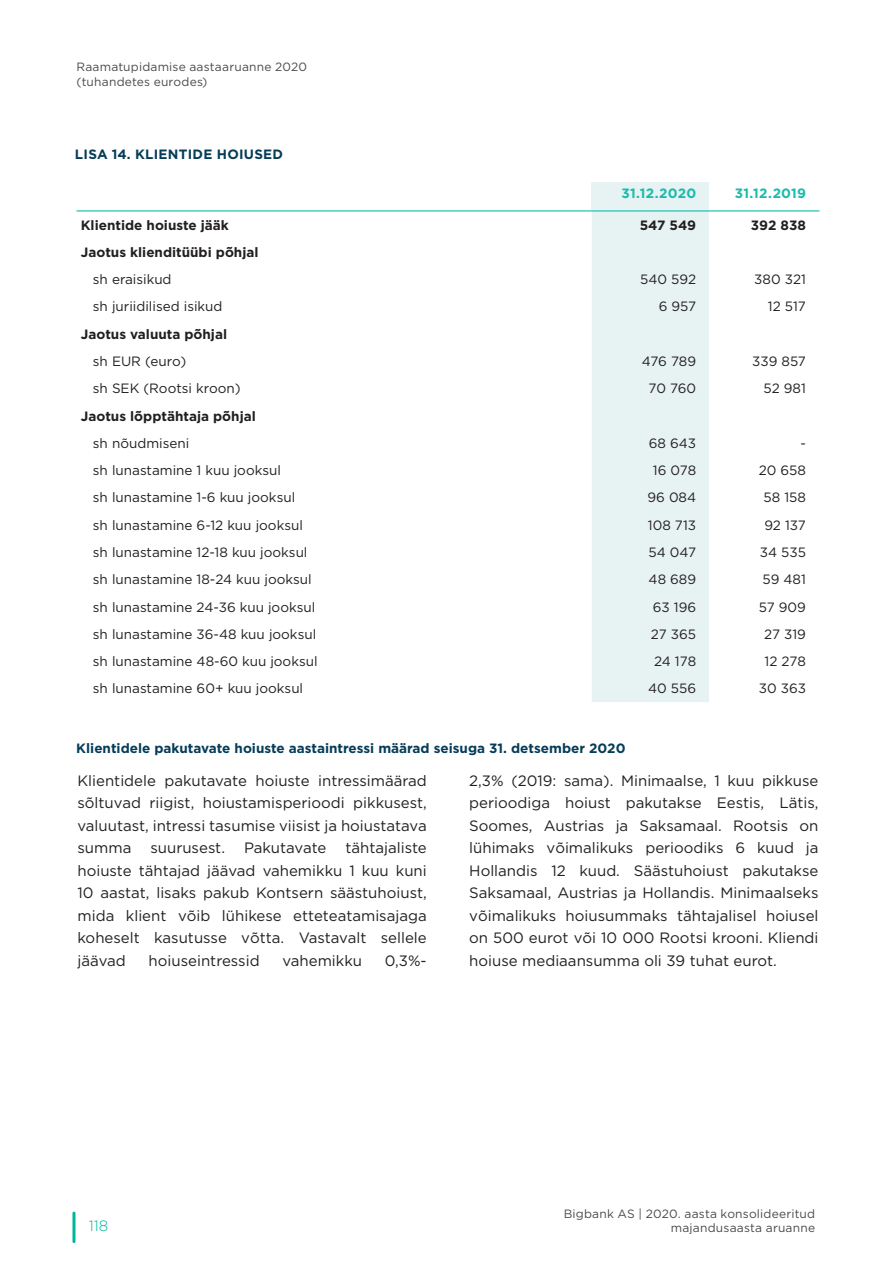
<style>
.page{position:relative;width:893px;height:1263px;background:#fff}
.page>*{position:absolute;margin:0;border:0;box-sizing:border-box;transform-origin:0 0}
.t1{font:15px/22.5px "Gotham Pro";color:#231f20;text-align:justify}
.t2{font:300 15px "Gotham Pro";color:#00b59d}
.t3{font:13.5px "Gotham Pro";color:#231f20}
.t4{font:700 13.5px "Gotham Pro";color:#231f20}
.t5{font:700 13.5px "Gotham Pro";color:#053c58}
.t6{font:700 13.5px "Gotham Pro";letter-spacing:.02em;color:#053c58}
.t7{font:700 13.5px "Gotham Pro";letter-spacing:.015em;color:#1abbac}
.t8{font:12px/14.4px "Gotham";letter-spacing:.015em;color:#494a4a}
</style>
<div class="page">
<hr style="left:72px;top:1213px;width:3px;height:28px;background:#00b59d">
<div style="left:592px;top:183px;width:117px;height:28px;background:#e7f3f2"></div>
<div style="left:592px;top:211px;width:117px;height:491px;background:#e7f3f2"></div>
<hr style="left:709px;top:210px;width:110px;height:1px;background:#13baac">
<hr style="left:77px;top:210px;width:515px;height:1px;background:#13baac">
<hr style="left:592px;top:210px;width:117px;height:1px;background:#13baac">
<p class="t8" style="left:77px;top:60px;width:232px">Raamatupidamise aastaaruanne 2020 (tuhandetes eurodes)</p>
<p class="t6" style="left:75px;top:146px;width:210px">LISA 14. KLIENTIDE HOIUSED</p>
<p class="t7" style="left:621px;top:185px;width:76px">31.12.2020</p>
<p class="t7" style="left:735px;top:185px;width:73px">31.12.2019</p>
<p class="t4" style="left:81px;top:217px;width:150px">Klientide hoiuste jääk</p>
<p class="t4" style="left:640px;top:217px;width:58px">547 549</p>
<p class="t4" style="left:751px;top:217px;width:56px">392 838</p>
<p class="t4" style="left:81px;top:244px;width:179px">Jaotus klienditüübi põhjal</p>
<p class="t3" style="left:93px;top:272px;width:80px">sh eraisikud</p>
<p class="t3" style="left:640px;top:272px;width:57px">540 592</p>
<p class="t3" style="left:754px;top:272px;width:53px">380 321</p>
<p class="t3" style="left:93px;top:299px;width:131px">sh juriidilised isikud</p>
<p class="t3" style="left:659px;top:299px;width:39px">6 957</p>
<p class="t3" style="left:768px;top:299px;width:40px">12 517</p>
<p class="t4" style="left:81px;top:326px;width:148px">Jaotus valuuta põhjal</p>
<p class="t3" style="left:93px;top:354px;width:95px">sh EUR (euro)</p>
<p class="t3" style="left:642px;top:354px;width:56px">476 789</p>
<p class="t3" style="left:752px;top:354px;width:55px">339 857</p>
<p class="t3" style="left:93px;top:381px;width:149px">sh SEK (Rootsi kroon)</p>
<p class="t3" style="left:649px;top:381px;width:49px">70 760</p>
<p class="t3" style="left:764px;top:381px;width:44px">52 981</p>
<p class="t4" style="left:81px;top:408px;width:177px">Jaotus lõpptähtaja põhjal</p>
<p class="t3" style="left:93px;top:436px;width:98px">sh nõudmiseni</p>
<p class="t3" style="left:649px;top:436px;width:49px">68 643</p>
<p class="t3" style="left:800px;top:436px;width:7px">-</p>
<p class="t3" style="left:93px;top:463px;width:190px">sh lunastamine 1 kuu jooksul</p>
<p class="t3" style="left:653px;top:463px;width:45px">16 078</p>
<p class="t3" style="left:759px;top:463px;width:49px">20 658</p>
<p class="t3" style="left:93px;top:490px;width:204px">sh lunastamine 1-6 kuu jooksul</p>
<p class="t3" style="left:647px;top:490px;width:50px">96 084</p>
<p class="t3" style="left:763px;top:490px;width:44px">58 158</p>
<p class="t3" style="left:93px;top:517px;width:211px">sh lunastamine 6-12 kuu jooksul</p>
<p class="t3" style="left:648px;top:517px;width:50px">108 713</p>
<p class="t3" style="left:764px;top:517px;width:43px">92 137</p>
<p class="t3" style="left:93px;top:545px;width:216px">sh lunastamine 12-18 kuu jooksul</p>
<p class="t3" style="left:649px;top:545px;width:49px">54 047</p>
<p class="t3" style="left:760px;top:545px;width:48px">34 535</p>
<p class="t3" style="left:93px;top:572px;width:220px">sh lunastamine 18-24 kuu jooksul</p>
<p class="t3" style="left:649px;top:572px;width:49px">48 689</p>
<p class="t3" style="left:762px;top:572px;width:45px">59 481</p>
<p class="t3" style="left:93px;top:599px;width:224px">sh lunastamine 24-36 kuu jooksul</p>
<p class="t3" style="left:653px;top:599px;width:45px">63 196</p>
<p class="t3" style="left:759px;top:599px;width:49px">57 909</p>
<p class="t3" style="left:93px;top:627px;width:225px">sh lunastamine 36-48 kuu jooksul</p>
<p class="t3" style="left:651px;top:627px;width:47px">27 365</p>
<p class="t3" style="left:764px;top:627px;width:43px">27 319</p>
<p class="t3" style="left:93px;top:654px;width:226px">sh lunastamine 48-60 kuu jooksul</p>
<p class="t3" style="left:654px;top:654px;width:44px">24 178</p>
<p class="t3" style="left:765px;top:654px;width:43px">12 278</p>
<p class="t3" style="left:93px;top:681px;width:212px">sh lunastamine 60+ kuu jooksul</p>
<p class="t3" style="left:648px;top:681px;width:50px">40 556</p>
<p class="t3" style="left:759px;top:681px;width:49px">30 363</p>
<p class="t5" style="left:76px;top:741px;width:551px">Klientidele pakutavate hoiuste aastaintressi määrad seisuga 31. detsember 2020</p>
<p class="t1" style="left:77px;top:769px;width:351px">Klientidele pakutavate hoiuste intressimäärad sõltuvad riigist, hoiustamisperioodi pikkusest, valuutast, intressi tasumise viisist ja hoiustatava summa</p>
<p class="t1" style="left:469px;top:769px;width:351px">2,3% (2019: sama). Minimaalse, 1 kuu pikkuse perioodiga hoiust pakutakse Eestis, Lätis, Soomes, Austrias ja Saksamaal. Rootsis on lühimaks võimalikuks perioodiks 6 kuud ja Hollandis 12 kuud. Säästuhoiust pakutakse Saksamaal, Austrias ja Hollandis. Minimaalseks võimalikuks hoiusummaks tähtajalisel hoiusel on 500 eurot või 10 000 Rootsi krooni. Kliendi hoiuse mediaansumma oli 39 tuhat eurot.</p>
<p class="t1" style="left:77px;top:837px;width:351px;text-indent:268px">tähtajaliste hoiuste tähtajad jäävad vahemikku 1 kuu kuni 10 aastat, lisaks pakub Kontsern säästuhoiust, mida klient võib lühikese etteteatamisajaga koheselt kasutusse võtta. Vastavalt sellele jäävad</p>
<p class="t1" style="left:150px;top:837px;width:76px">suurusest.</p>
<p class="t1" style="left:244px;top:837px;width:84px">Pakutavate</p>
<p class="t1" style="left:149px;top:949px;width:113px">hoiuseintressid</p>
<p class="t1" style="left:282px;top:949px;width:81px">vahemikku</p>
<p class="t1" style="left:385px;top:949px;width:43px">0,3%-</p>
<p class="t2" style="left:89px;top:1218px;width:21px">118</p>
<p class="t8" style="left:564px;top:1206px;width:253px;text-align:right">Bigbank AS | 2020. aasta konsolideeritud majandusaasta aruanne</p>
</div>
